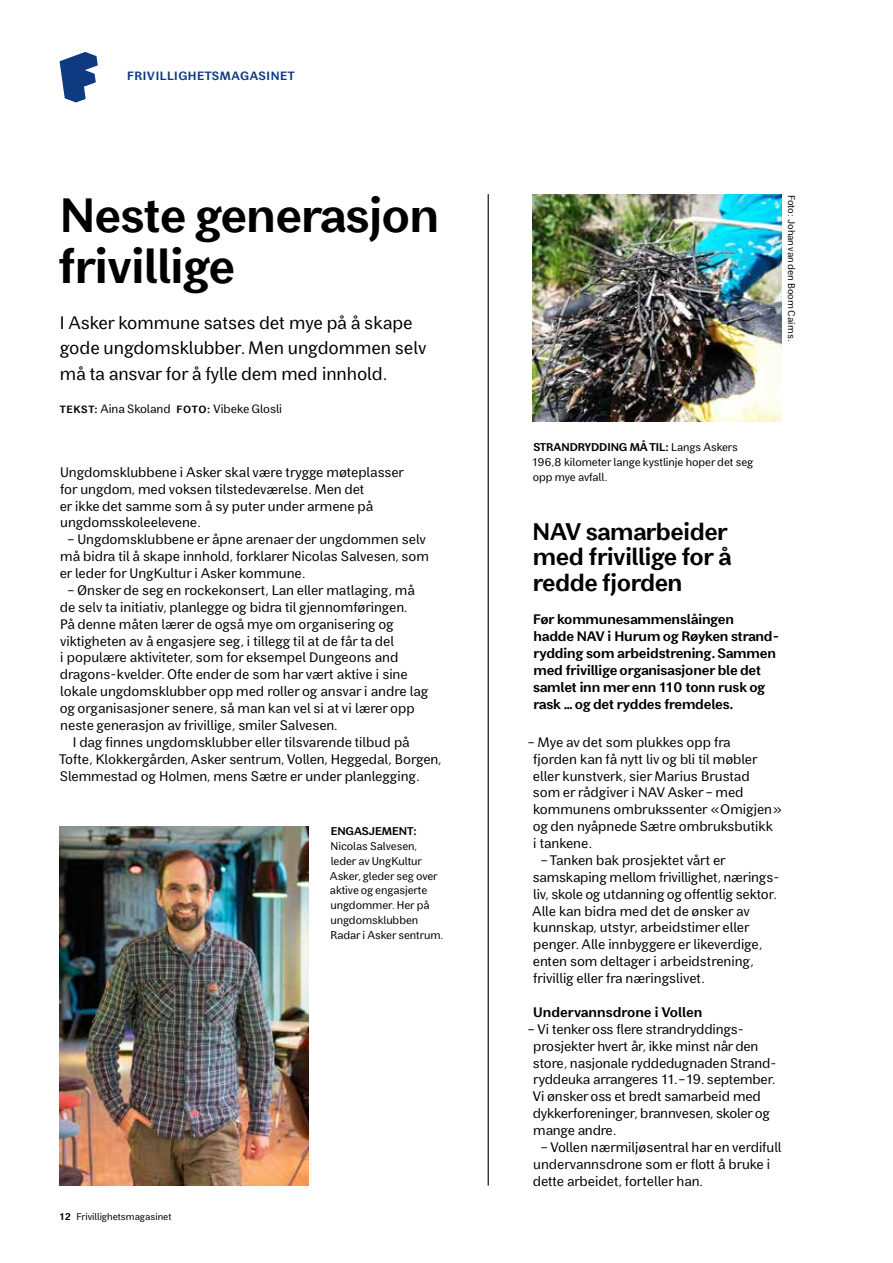
<style>
.page{position:relative;width:893px;height:1263px;background:#fff}
.page>*{position:absolute;margin:0;border:0;box-sizing:border-box;transform-origin:0 0}
.t1{font:700 48px/50.7px "Asker Sans";letter-spacing:-.015em;color:#000}
.t2{font:700 24px/25.3px "Asker Sans";letter-spacing:-.015em;color:#000}
.t3{font:18px/25.3px "Asker Sans";color:#000}
.t4{font:13.8px/17px "Asker Sans";letter-spacing:-.01em;color:#000}
.t5{font:700 13.8px/17px "Asker Sans";letter-spacing:-.01em;color:#000}
.t6{font:12px "Asker Sans";color:#000}
.t7{font:700 12px "Asker Sans";letter-spacing:.05em;color:#0e3a81}
.t8{font:11.25px/14.7px "Asker Sans";letter-spacing:-.005em;color:#000}
.t9{font:700 11.25px "Asker Sans";letter-spacing:-.005em;color:#000}
.t10{font:9.75px "Asker Sans";letter-spacing:-.005em;color:#000}
.s1{font-weight:700;font-size:10.5px}
.s2{font-weight:700}
</style>
<div class="page">
<hr style="left:488px;top:194px;width:1px;height:991px;background:#000">
<img style="left:60px;top:827px;width:249px;height:358px">
<img style="left:533px;top:194px;width:249px;height:228px">
<svg style="left:60px;top:52px;width:38px;height:50px"></svg>
<p class="t7" style="left:127px;top:69px;width:169px">FRIVILLIGHETSMAGASINET</p>
<h1 class="t1" style="left:58px;top:189px;width:382px">Neste generasjon frivillige</h1>
<h3 class="t3" style="left:60px;top:310px;width:368px">I Asker kommune satses det mye på å skape gode ungdomsklubber. Men ungdommen selv må ta ansvar for å fylle dem med innhold.</h3>
<p class="t6" style="left:60px;top:402px;width:224px"><span class="s1">TEKST:</span> Aina Skoland <span class="s1">FOTO:</span> Vibeke Glosli</p>
<p class="t4" style="left:60px;top:463px;width:346px">Ungdomsklubbene i Asker skal være trygge møteplasser for ungdom, med voksen tilstedeværelse. Men det<br>er ikke det samme som å sy puter under armene på ungdomsskoleelevene.</p>
<p class="t4" style="left:60px;top:531px;width:371px;text-indent:7px">– Ungdomsklubbene er åpne arenaer der ungdommen selv må bidra til å skape innhold, forklarer Nicolas Salvesen, som er leder for UngKultur i Asker kommune.</p>
<p class="t4" style="left:60px;top:581px;width:370px;text-indent:7px">– Ønsker de seg en rockekonsert, Lan eller matlaging, må de selv ta initiativ, planlegge og bidra til gjennomføringen.<br>På denne måten lærer de også mye om organisering og viktigheten av å engasjere seg, i tillegg til at de får ta del<br>i populære aktiviteter, som for eksempel Dungeons and dragons-kvelder. Ofte ender de som har vært aktive i sine lokale ungdomsklubber opp med roller og ansvar i andre lag og organisasjoner senere, så man kan vel si at vi lærer opp neste generasjon av frivillige, smiler Salvesen.</p>
<p class="t4" style="left:59px;top:733px;width:384px;text-indent:14px">I dag finnes ungdomsklubber eller tilsvarende tilbud på<br>Tofte, Klokkergården, Asker sentrum, Vollen, Heggedal, Borgen,<br>Slemmestad og Holmen, mens Sætre er under planlegging.</p>
<p class="t10" style="left:60px;top:1210px;width:113px"><span class="s2">12</span> Frivillighetsmagasinet</p>
<p class="t9" style="left:331px;top:825px;width:88px">ENGASJEMENT:</p>
<p class="t8" style="left:330px;top:839px;width:115px">Nicolas Salvesen, leder av UngKultur<br>Asker, gleder seg over aktive og engasjerte ungdommer. Her på ungdomsklubben<br>Radar i Asker sentrum.</p>
<p class="t10" style="left:797px;top:195px;width:148px;rotate:90deg">Foto: Johan van den Boom Cairns.</p>
<p class="t8" style="left:532px;top:440px;width:223px"><span class="s2">STRANDRYDDING MÅ TIL:</span> Langs Askers<br>196,8 kilometer lange kystlinje hoper det seg opp mye avfall.</p>
<h2 class="t2" style="left:533px;top:519px;width:200px">NAV samarbeider med frivillige for å redde fjorden</h2>
<p class="t5" style="left:533px;top:611px;width:245px">Før kommunesammenslåingen hadde NAV i Hurum og Røyken strand&shy;rydding som arbeidstrening. Sammen med frivillige organisasjoner ble det samlet inn mer enn 110 tonn rusk og rask … og det ryddes fremdeles.</p>
<p class="t4" style="left:533px;top:733px;width:251px;text-indent:-6px">– Mye av det som plukkes opp fra<br>fjorden kan få nytt liv og bli til møbler eller kunstverk, sier Marius Brustad<br>som er rådgiver i NAV Asker – med kommunens ombrukssenter «Omigjen» og den nyåpnede Sætre ombruksbutikk<br>i tankene.</p>
<p class="t4" style="left:532px;top:851px;width:246px;text-indent:8px">– Tanken bak prosjektet vårt er samskaping mellom frivillighet, nærings&shy;liv, skole og utdanning og offentlig sektor.<br>Alle kan bidra med det de ønsker av kunnskap, utstyr, arbeidstimer eller penger. Alle innbyggere er likeverdige, enten som deltager i arbeidstrening, frivillig eller fra næringslivet.</p>
<p class="t5" style="left:533px;top:1003px;width:171px">Undervannsdrone i Vollen</p>
<p class="t4" style="left:532px;top:1020px;width:245px;text-indent:-5px">– Vi tenker oss flere strandryddings&shy;prosjekter hvert år, ikke minst når den store, nasjonale ryddedugnaden Strand&shy;ryddeuka arrangeres 11.–19. september.<br>Vi ønsker oss et bredt samarbeid med dykkerforeninger, brannvesen, skoler og mange andre.</p>
<p class="t4" style="left:533px;top:1138px;width:250px;text-indent:7px">– Vollen nærmiljøsentral har en verdifull undervannsdrone som er flott å bruke i dette arbeidet, forteller han.</p>
</div>
